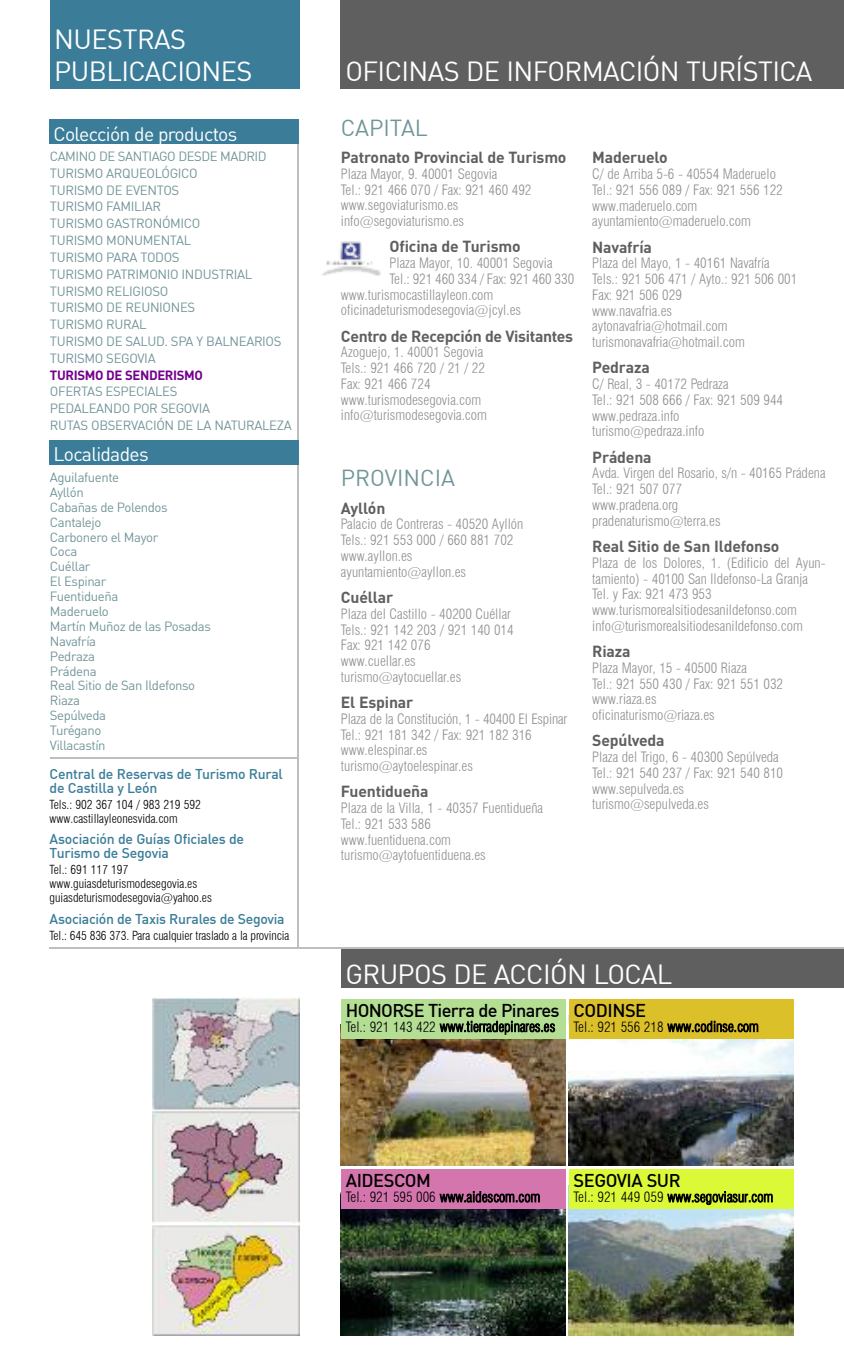
<style>
.page{position:relative;width:844px;height:1365px;background:#fff}
.page>*{position:absolute;margin:0;border:0;box-sizing:border-box;transform-origin:0 0}
.t1{font:27.12px/32.7px "DIN";letter-spacing:-.02em;color:#fff}
.t2{font:22.75px "DIN";color:#729599}
.t3{font:19.25px "DIN";letter-spacing:-.035em;color:#fff}
.t4{font:500 18.2px "DIN";letter-spacing:-.025em;color:#000}
.t5{font:700 15.75px "DIN";letter-spacing:-.01em;color:#5f5f5f}
.t6{font:300 condensed 14px/15.8px "Swiss 721 BT";color:#909090}
.t7{font:300 condensed 14px "Swiss 721 BT";color:#000}
.t8{font:500 14px/14px "DIN";letter-spacing:-.015em;color:#3b7d99}
.t9{font:13.12px/14.9px "DIN";letter-spacing:-.025em;color:#729599}
.t10{font:700 13.12px "DIN";letter-spacing:-.025em;color:#72008c}
.t11{font:300 condensed 12.25px/14px "Swiss 721 BT";color:#000}
</style>
<div class="page">
<hr style="left:297px;top:143px;width:2px;height:804px;background:#bebebe">
<div style="left:340px;top:948px;width:503px;height:39px;background:#5f5f5f"></div>
<div style="left:50px;top:119px;width:249px;height:25px;background:#3b7d99"></div>
<img style="left:152px;top:997px;width:147px;height:338px">
<div style="left:50px;top:440px;width:249px;height:24px;background:#3b7d99"></div>
<hr style="left:50px;top:757px;width:248px;height:1px;background:#bebebe">
<div style="left:340px;top:1px;width:503px;height:88px;background:#5f5f5f"></div>
<div style="left:50px;top:1px;width:249px;height:88px;background:#3b7d99"></div>
<img style="left:340px;top:1038px;width:225px;height:127px">
<div style="left:340px;top:998px;width:225px;height:40px;background:#b3de94"></div>
<img style="left:340px;top:1208px;width:225px;height:127px">
<div style="left:340px;top:1168px;width:225px;height:40px;background:#d575ad"></div>
<img style="left:568px;top:1038px;width:225px;height:127px">
<div style="left:568px;top:998px;width:225px;height:40px;background:#dcc02a"></div>
<img style="left:568px;top:1208px;width:225px;height:127px">
<div style="left:568px;top:1168px;width:225px;height:40px;background:#dbf937"></div>
<hr style="left:50px;top:947px;width:793px;height:1px;background:#bebebe">
<img style="left:322px;top:241px;width:59px;height:35px">
<h1 class="t1" style="left:54px;top:22px;width:200px">NUESTRAS<br>PUBLICACIONES</h1>
<h3 class="t3" style="left:54px;top:122px;width:185px">Colección de productos</h3>
<p class="t9" style="left:50px;top:148px;width:233px;line-height:16.8px">CAMINO DE SANTIAGO DESDE MADRID<br>TURISMO ARQUEOLÓGICO<br>TURISMO DE EVENTOS<br>TURISMO FAMILIAR<br>TURISMO GASTRONÓMICO<br>TURISMO MONUMENTAL<br>TURISMO PARA TODOS<br>TURISMO PATRIMONIO INDUSTRIAL<br>TURISMO RELIGIOSO<br>TURISMO DE REUNIONES<br>TURISMO RURAL<br>TURISMO DE SALUD. SPA Y BALNEARIOS<br>TURISMO SEGOVIA</p>
<p class="t10" style="left:50px;top:366px;width:154px">turismo de senderismo</p>
<p class="t9" style="left:50px;top:383px;width:243px;line-height:16.8px">OFERTAS ESPECIALES<br>PEDALEANDO POR SEGOVIA<br>RUTAS OBSERVACIÓN DE LA NATURALEZA</p>
<h3 class="t3" style="left:54px;top:442px;width:96px">Localidades</h3>
<p class="t9" style="left:50px;top:469px;width:162px">Aguilafuente<br>Ayllón<br>Cabañas de Polendos<br>Cantalejo<br>Carbonero el Mayor<br>Coca<br>Cuéllar<br>El Espinar<br>Fuentidueña<br>Maderuelo<br>Martín Muñoz de las Posadas<br>Navafría<br>Pedraza<br>Prádena<br>Real Sitio de San Ildefonso<br>Riaza<br>Sepúlveda<br>Turégano<br>Villacastín</p>
<p class="t8" style="left:50px;top:766px;width:235px">Central de Reservas de Turismo Rural de Castilla y León</p>
<p class="t11" style="left:50px;top:797px;width:153px">Tels.: 902 367 104 / 983 219 592 www.castillayleonesvida.com</p>
<p class="t8" style="left:50px;top:831px;width:196px">Asociación de Guías Oficiales de<br>Turismo de Segovia</p>
<p class="t11" style="left:50px;top:862px;width:164px">Tel.: 691 117 197 www.guiasdeturismodesegovia.es guiasdeturismodesegovia@yahoo.es</p>
<p class="t8" style="left:50px;top:911px;width:236px">Asociación de Taxis Rurales de Segovia</p>
<p class="t11" style="left:50px;top:928px;width:241px">Tel.: 645 836 373. Para cualquier traslado a la provincia</p>
<h1 class="t1" style="left:345px;top:55px;width:468px">OFICINAS DE INFORMACIÓN TURÍSTICA</h1>
<h2 class="t2" style="left:341px;top:113px;width:88px">CAPITAL</h2>
<p class="t5" style="left:341px;top:147px;width:227px">patronato provincial de turismo</p>
<p class="t6" style="left:341px;top:166px;width:192px">Plaza Mayor, 9. 40001 Segovia<br>Tel.: 921 466 070 / Fax: 921 460 492 www.segoviaturismo.es info@segoviaturismo.es</p>
<p class="t5" style="left:389px;top:236px;width:132px">oficina de turismo</p>
<p class="t6" style="left:389px;top:255px;width:164px">Plaza Mayor, 10. 40001 Segovia</p>
<p class="t6" style="left:389px;top:271px;width:186px">Tel.: 921 460 334 / Fax: 921 460 330</p>
<p class="t6" style="left:341px;top:287px;width:154px">www.turismocastillayleon.com</p>
<p class="t6" style="left:341px;top:302px;width:182px">oficinadeturismodesegovia@jcyl.es</p>
<p class="t5" style="left:341px;top:325px;width:233px">centro de recepción de visitantes</p>
<p class="t6" style="left:341px;top:344px;width:147px">Azoguejo, 1. 40001 Segovia<br>Tels.: 921 466 720 / 21 / 22<br>Fax: 921 466 724 www.turismodesegovia.com info@turismodesegovia.com</p>
<h2 class="t2" style="left:341px;top:463px;width:116px">PROVINCIA</h2>
<p class="t5" style="left:341px;top:497px;width:46px">ayllón</p>
<p class="t6" style="left:341px;top:516px;width:184px">Palacio de Contreras - 40520 Ayllón<br>Tels.: 921 553 000 / 660 881 702 www.ayllon.es ayuntamiento@ayllon.es</p>
<p class="t5" style="left:341px;top:587px;width:54px">cuéllar</p>
<p class="t6" style="left:341px;top:605px;width:174px">Plaza del Castillo - 40200 Cuéllar<br>Tels.: 921 142 203 / 921 140 014<br>Fax: 921 142 076<br>www.cuellar.es turismo@aytocuellar.es</p>
<p class="t5" style="left:341px;top:692px;width:74px">el espinar</p>
<p class="t6" style="left:341px;top:710px;width:228px">Plaza de la Constitución, 1 - 40400 El Espinar<br>Tel.: 921 181 342 / Fax: 921 182 316 www.elespinar.es<br>turismo@aytoelespinar.es</p>
<p class="t5" style="left:341px;top:781px;width:89px">Fuentidueña</p>
<p class="t6" style="left:341px;top:800px;width:204px">Plaza de la Villa, 1 - 40357 Fuentidueña<br>Tel.: 921 533 586 www.fuentiduena.com turismo@aytofuentiduena.es</p>
<p class="t5" style="left:592px;top:147px;width:77px">maderuelo</p>
<p class="t6" style="left:592px;top:166px;width:192px">C/ de Arriba 5-6 - 40554 Maderuelo<br>Tel.: 921 556 089 / Fax: 921 556 122 www.maderuelo.com ayuntamiento@maderuelo.com</p>
<p class="t5" style="left:592px;top:236px;width:61px">navafría</p>
<p class="t6" style="left:592px;top:255px;width:206px">Plaza del Mayo, 1 - 40161 Navafría<br>Tels.: 921 506 471 / Ayto.: 921 506 001<br>Fax: 921 506 029<br>www.navafria.es aytonavafria@hotmail.com turismonavafria@hotmail.com</p>
<p class="t5" style="left:592px;top:357px;width:59px">pedraza</p>
<p class="t6" style="left:592px;top:376px;width:192px">C/ Real, 3 - 40172 Pedraza<br>Tel.: 921 508 666 / Fax: 921 509 944 www.pedraza.info turismo@pedraza.info</p>
<p class="t5" style="left:592px;top:446px;width:61px">prádena</p>
<p class="t6" style="left:592px;top:465px;width:235px">Avda. Virgen del Rosario, s/n - 40165 Prádena<br>Tel.: 921 507 077<br>www.pradena.org<br>pradenaturismo@terra.es</p>
<p class="t5" style="left:592px;top:536px;width:188px">real sitio de san ildefonso</p>
<p class="t6" style="left:592px;top:554px;width:235px">Plaza de los Dolores, 1. (Edificio del Ayun&shy;tamiento) - 40100 San Ildefonso-La Granja Tel. y Fax: 921 473 953 www.turismorealsitiodesanildefonso.com info@turismorealsitiodesanildefonso.com</p>
<p class="t5" style="left:592px;top:641px;width:40px">riaza</p>
<p class="t6" style="left:592px;top:659px;width:192px">Plaza Mayor, 15 - 40500 Riaza<br>Tel.: 921 550 430 / Fax: 921 551 032 www.riaza.es<br>oficinaturismo@riaza.es</p>
<p class="t5" style="left:592px;top:730px;width:74px">sepúlveda</p>
<p class="t6" style="left:592px;top:749px;width:192px">Plaza del Trigo, 6 - 40300 Sepúlveda<br>Tel.: 921 540 237 / Fax: 921 540 810 www.sepulveda.es turismo@sepulveda.es</p>
<h1 class="t1" style="left:345px;top:956px;width:328px">GRUPOS DE ACCIÓN LOCAL</h1>
<h3 class="t4" style="left:346px;top:998px;width:215px">HOnORSE Tierra de Pinares</h3>
<p class="t7" style="left:346px;top:1018px;width:211px">Tel.: 921 143 422 www.tierradepinares.es</p>
<h3 class="t4" style="left:573px;top:998px;width:74px">CODInSE</h3>
<p class="t7" style="left:573px;top:1018px;width:186px">Tel.: 921 556 218 www.codinse.com</p>
<h3 class="t4" style="left:346px;top:1168px;width:87px">AIDESCOM</h3>
<p class="t7" style="left:346px;top:1188px;width:196px">Tel.: 921 595 006 www.aidescom.com</p>
<h3 class="t4" style="left:573px;top:1168px;width:108px">SEGOVIA SUR</h3>
<p class="t7" style="left:573px;top:1188px;width:201px">Tel.: 921 449 059 www.segoviasur.com</p>
</div>
